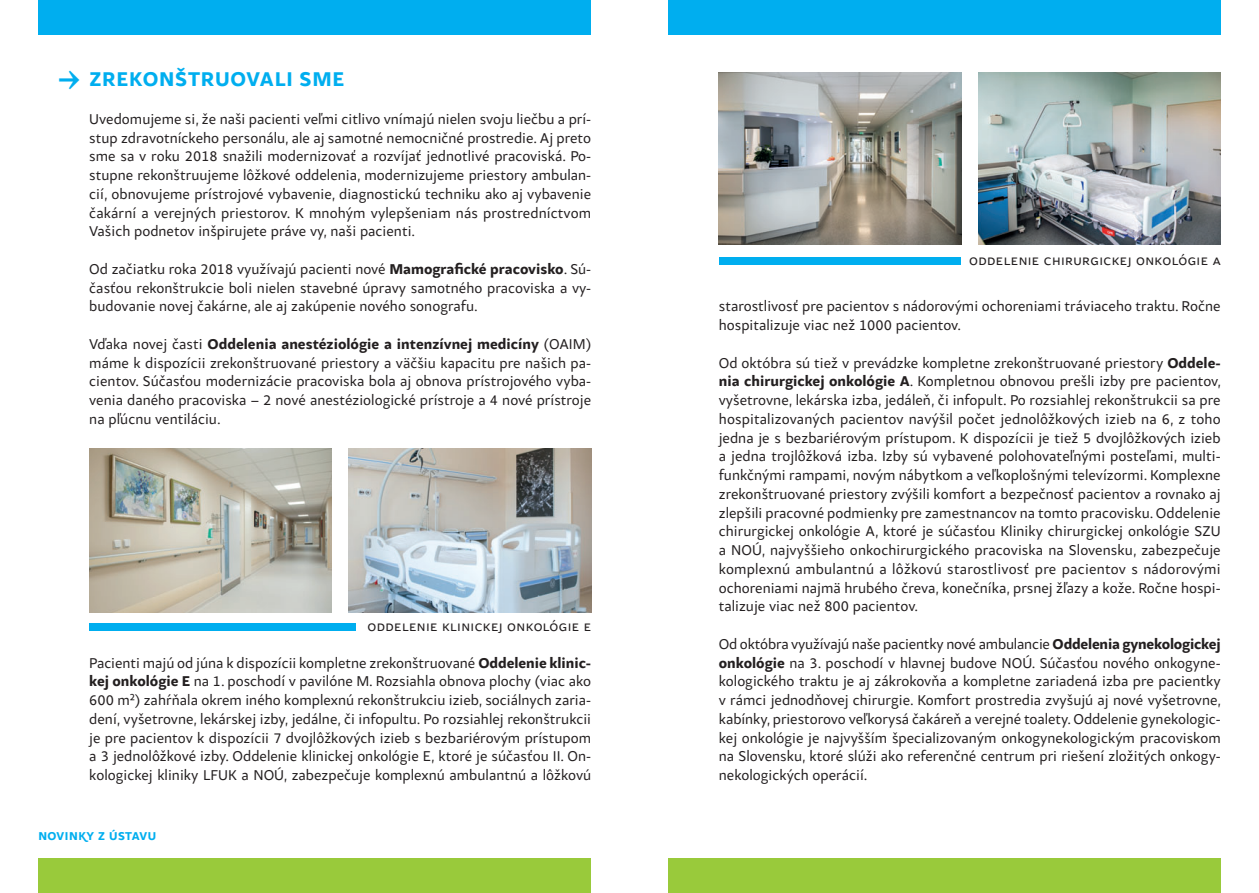
<style>
.page{position:relative;width:1259px;height:893px;background:#fff}
.page>*{position:absolute;margin:0;border:0;box-sizing:border-box;transform-origin:0 0}
.t1{font:500 30px "Samo Sans Pro";color:#00aeef}
.t2{font:700 21px "Samo Sans Pro";letter-spacing:.035em;color:#00aeef}
.t3{font:15px/18.8px "Samo Sans Pro";color:#231f20;text-align:justify}
.t4{font:15px "Samo Sans Pro";letter-spacing:.025em;color:#231f20}
.t5{font:700 12px "Samo Sans Pro";letter-spacing:.04em;color:#00aeef}
.s1{font-weight:700}
</style>
<div class="page">
<div style="left:38px;top:0;width:553px;height:34px;background:#00aeef"></div>
<div style="left:668px;top:0;width:552px;height:34px;background:#00aeef"></div>
<div style="left:38px;top:859px;width:553px;height:34px;background:#99ca3b"></div>
<div style="left:668px;top:859px;width:552px;height:34px;background:#99ca3b"></div>
<img style="left:89px;top:449px;width:243px;height:164px">
<img style="left:349px;top:449px;width:242px;height:164px">
<div style="left:89px;top:623px;width:267px;height:8px;background:#00aeef"></div>
<div style="left:719px;top:257px;width:241px;height:8px;background:#00aeef"></div>
<img style="left:719px;top:72px;width:242px;height:173px">
<img style="left:978px;top:72px;width:242px;height:173px">
<h1 class="t1" style="left:58px;top:68px;width:25px">→</h1>
<h2 class="t2" style="left:89px;top:71px;width:256px">ZREKONŠTRUOVALI SME</h2>
<p class="t3" style="left:89px;top:111px;width:503px">Uvedomujeme si, že naši pacienti veľmi citlivo vnímajú nielen svoju liečbu a prí&shy;stup zdravotníckeho personálu, ale aj samotné nemocničné prostredie. Aj preto sme sa v roku 2018 snažili modernizovať a rozvíjať jednotlivé pracoviská. Po&shy;stupne rekonštruujeme lôžkové oddelenia, modernizujeme priestory ambulan&shy;cií, obnovujeme prístrojové vybavenie, diagnostickú techniku ako aj vybavenie čakární a verejných priestorov. K mnohým vylepšeniam nás prostredníctvom Vašich podnetov inšpirujete práve vy, naši pacienti.</p>
<p class="t3" style="left:89px;top:261px;width:503px">Od začiatku roka 2018 využívajú pacienti nové <span class="s1">Mamografické pracovisko</span>. Sú&shy;časťou rekonštrukcie boli nielen stavebné úpravy samotného pracoviska a vy&shy;budovanie novej čakárne, ale aj zakúpenie nového sonografu.</p>
<p class="t3" style="left:89px;top:336px;width:503px">Vďaka novej časti <span class="s1">Oddelenia anestéziológie a intenzívnej medicíny</span> (OAIM) máme k dispozícii zrekonštruované priestory a väčšiu kapacitu pre našich pa&shy;cientov. Súčasťou modernizácie pracoviska bola aj obnova prístrojového vyba&shy;venia daného pracoviska – 2 nové anestéziologické prístroje a 4 nové prístroje na pľúcnu ventiláciu.</p>
<p class="t4" style="left:367px;top:619px;width:225px">oddelenie klinickej onkológie e</p>
<p class="t3" style="left:89px;top:654px;width:503px">Pacienti majú od júna k dispozícii kompletne zrekonštruované <span class="s1">Oddelenie klinic&shy;kej onkológie E</span> na 1. poschodí v pavilóne M. Rozsiahla obnova plochy (viac ako 600 m²) zahŕňala okrem iného komplexnú rekonštrukciu izieb, sociálnych zaria&shy;dení, vyšetrovne, lekárskej izby, jedálne, či infopultu. Po rozsiahlej rekonštrukcii je pre pacientov k dispozícii 7 dvojlôžkových izieb s bezbariérovým prístupom a 3 jednolôžkové izby. Oddelenie klinickej onkológie E, ktoré je súčasťou II. On&shy;kologickej kliniky LFUK a NOÚ, zabezpečuje komplexnú ambulantnú a lôžkovú</p>
<p class="t5" style="left:38px;top:831px;width:119px">NOVINKY Z ÚSTAVU</p>
<p class="t4" style="left:969px;top:254px;width:253px">oddelenie chirurgickej onkológie a</p>
<p class="t3" style="left:719px;top:298px;width:503px">starostlivosť pre pacientov s nádorovými ochoreniami tráviaceho traktu. Ročne hospitalizuje viac než 1000 pacientov.</p>
<p class="t3" style="left:719px;top:354px;width:504px">Od októbra sú tiež v prevádzke kompletne zrekonštruované priestory <span class="s1">Oddele&shy;nia chirurgickej onkológie A</span>. Kompletnou obnovou prešli izby pre pacientov, vyšetrovne, lekárska izba, jedáleň, či infopult. Po rozsiahlej rekonštrukcii sa pre hospitalizovaných pacientov navýšil počet jednolôžkových izieb na 6, z toho jedna je s bezbariérovým prístupom. K dispozícii je tiež 5 dvojlôžkových izieb a jedna trojlôžková izba. Izby sú vybavené polohovateľnými posteľami, multi&shy;funkčnými rampami, novým nábytkom a veľkoplošnými televízormi. Komplexne zrekonštruované priestory zvýšili komfort a bezpečnosť pacientov a rovnako aj zlepšili pracovné podmienky pre zamestnancov na tomto pracovisku. Oddelenie chirurgickej onkológie A, ktoré je súčasťou Kliniky chirurgickej onkológie SZU a NOÚ, najvyššieho onkochirurgického pracoviska na Slovensku, zabezpečuje komplexnú ambulantnú a lôžkovú starostlivosť pre pacientov s nádorovými ochoreniami najmä hrubého čreva, konečníka, prsnej žľazy a kože. Ročne hospi&shy;talizuje viac než 800 pacientov.</p>
<p class="t3" style="left:719px;top:636px;width:504px">Od októbra využívajú naše pacientky nové ambulancie <span class="s1">Oddelenia gynekologickej onkológie</span> na 3. poschodí v hlavnej budove NOÚ. Súčasťou nového onkogyne&shy;kologického traktu je aj zákrokovňa a kompletne zariadená izba pre pacientky v rámci jednodňovej chirurgie. Komfort prostredia zvyšujú aj nové vyšetrovne, kabínky, priestorovo veľkorysá čakáreň a verejné toalety. Oddelenie gynekologic&shy;kej onkológie je najvyšším špecializovaným onkogynekologickým pracoviskom na Slovensku, ktoré slúži ako referenčné centrum pri riešení zložitých onkogy&shy;nekologických operácií.</p>
</div>
